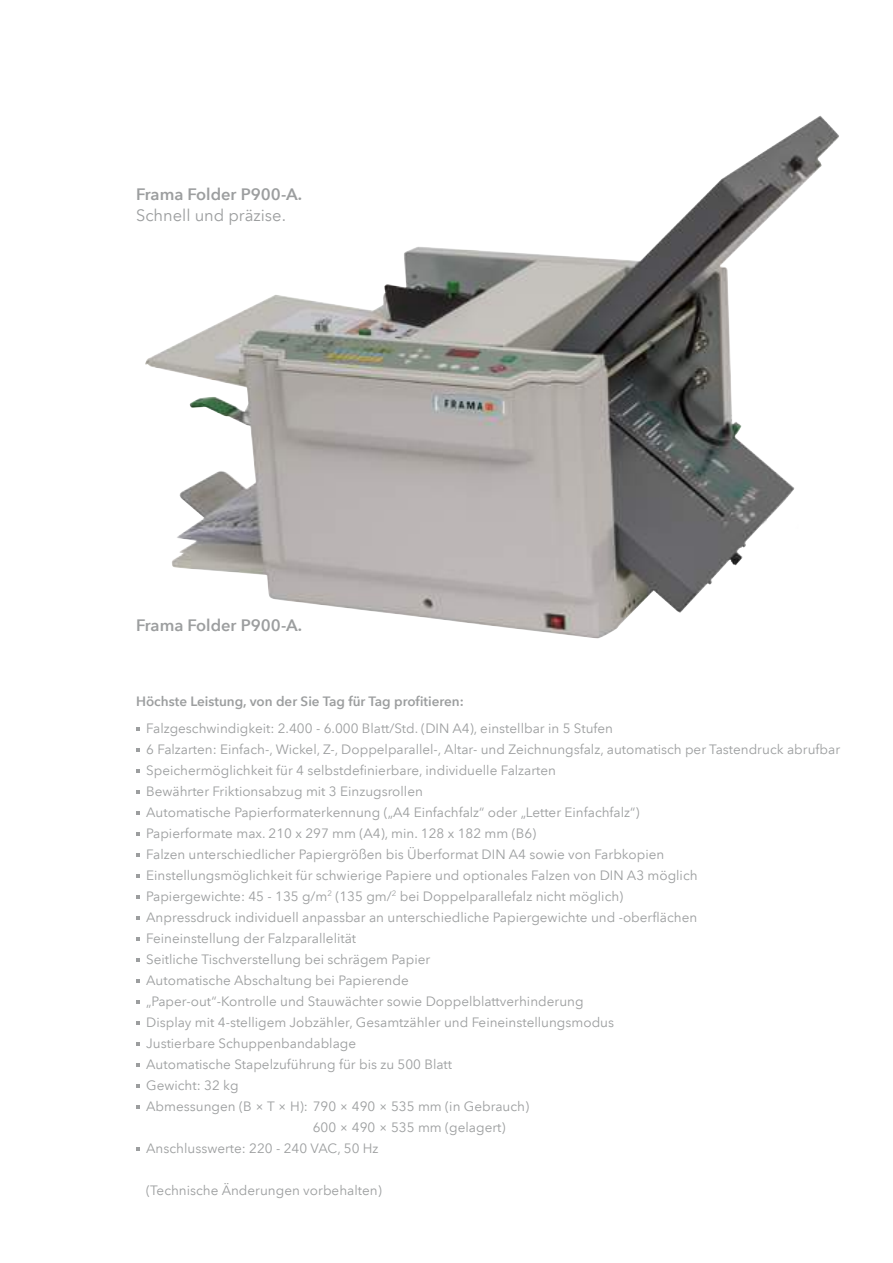
<style>
.page{position:relative;width:893px;height:1263px;background:#fff}
.page>*{position:absolute;margin:0;border:0;box-sizing:border-box;transform-origin:0 0}
.t1{font:600 16.5px "Avenir Next LT Pro";color:#9c9e9f}
.t2{font:16.5px "Avenir Next LT Pro";color:#9c9e9f}
.t3{font:13.5px "Avenir Next LT Pro";color:#9c9e9f}
.t4{font:600 13.5px "Avenir Next LT Pro";color:#9c9e9f}
</style>
<div class="page">
<svg style="left:136px;top:727px;width:3px;height:4px"></svg>
<svg style="left:136px;top:853px;width:3px;height:4px"></svg>
<svg style="left:136px;top:979px;width:3px;height:4px"></svg>
<svg style="left:136px;top:895px;width:3px;height:4px"></svg>
<svg style="left:136px;top:916px;width:3px;height:4px"></svg>
<svg style="left:136px;top:1021px;width:3px;height:4px"></svg>
<svg style="left:136px;top:811px;width:3px;height:4px"></svg>
<svg style="left:136px;top:937px;width:3px;height:4px"></svg>
<svg style="left:136px;top:748px;width:3px;height:4px"></svg>
<svg style="left:136px;top:874px;width:3px;height:4px"></svg>
<svg style="left:136px;top:1000px;width:3px;height:4px"></svg>
<svg style="left:136px;top:1105px;width:3px;height:4px"></svg>
<svg style="left:136px;top:790px;width:3px;height:4px"></svg>
<svg style="left:136px;top:769px;width:3px;height:4px"></svg>
<svg style="left:136px;top:1042px;width:3px;height:4px"></svg>
<svg style="left:136px;top:1147px;width:3px;height:4px"></svg>
<svg style="left:136px;top:1063px;width:3px;height:4px"></svg>
<svg style="left:136px;top:1084px;width:3px;height:4px"></svg>
<svg style="left:136px;top:832px;width:3px;height:4px"></svg>
<svg style="left:136px;top:958px;width:3px;height:4px"></svg>
<img style="left:145px;top:149px;width:682px;height:489px">
<p class="t1" style="left:136px;top:184px;width:168px">Frama Folder P900-A.</p>
<p class="t2" style="left:136px;top:205px;width:151px">Schnell und präzise.</p>
<p class="t1" style="left:136px;top:616px;width:168px">Frama Folder P900-A.</p>
<p class="t4" style="left:136px;top:693px;width:329px">Höchste Leistung, von der Sie Tag für Tag profitieren:</p>
<p class="t3" style="left:146px;top:720px;width:468px">Falzgeschwindigkeit: 2.400 - 6.000 Blatt/Std. (DIN A4), einstellbar in 5 Stufen</p>
<p class="t3" style="left:146px;top:741px;width:695px">6 Falzarten: Einfach-, Wickel, Z-, Doppelparallel-, Altar- und Zeichnungsfalz, automatisch per Tastendruck abrufbar</p>
<p class="t3" style="left:146px;top:762px;width:411px">Speichermöglichkeit für 4 selbstdefinierbare, individuelle Falzarten</p>
<p class="t3" style="left:146px;top:783px;width:278px">Bewährter Friktionsabzug mit 3 Einzugsrollen</p>
<p class="t3" style="left:146px;top:804px;width:495px">Automatische Papierformaterkennung („A4 Einfachfalz“ oder „Letter Einfachfalz“)</p>
<p class="t3" style="left:146px;top:825px;width:392px">Papierformate max. 210 x 297 mm (A4), min. 128 x 182 mm (B6)</p>
<p class="t3" style="left:146px;top:846px;width:520px">Falzen unterschiedlicher Papiergrößen bis Überformat DIN A4 sowie von Farbkopien</p>
<p class="t3" style="left:146px;top:867px;width:553px">Einstellungsmöglichkeit für schwierige Papiere und optionales Falzen von DIN A3 möglich</p>
<p class="t3" style="left:146px;top:888px;width:479px">Papiergewichte: 45 - 135 g/m<sup>2</sup> (135 gm/<sup>2</sup> bei Doppelparallefalz nicht möglich)</p>
<p class="t3" style="left:146px;top:909px;width:553px">Anpressdruck individuell anpassbar an unterschiedliche Papiergewichte und -oberflächen</p>
<p class="t3" style="left:146px;top:930px;width:211px">Feineinstellung der Falzparallelität</p>
<p class="t3" style="left:146px;top:951px;width:286px">Seitliche Tischverstellung bei schrägem Papier</p>
<p class="t3" style="left:146px;top:972px;width:264px">Automatische Abschaltung bei Papierende</p>
<p class="t3" style="left:146px;top:993px;width:439px">„Paper-out“-Kontrolle und Stauwächter sowie Doppelblattverhinderung</p>
<p class="t3" style="left:146px;top:1014px;width:469px">Display mit 4-stelligem Jobzähler, Gesamtzähler und Feineinstellungsmodus</p>
<p class="t3" style="left:146px;top:1035px;width:211px">Justierbare Schuppenbandablage</p>
<p class="t3" style="left:146px;top:1056px;width:307px">Automatische Stapelzuführung für bis zu 500 Blatt</p>
<p class="t3" style="left:146px;top:1077px;width:94px">Gewicht: 32 kg</p>
<p class="t3" style="left:146px;top:1098px;width:384px">Abmessungen (B × T × H): 790 × 490 × 535 mm (in Gebrauch)</p>
<p class="t3" style="left:313px;top:1119px;width:194px">600 × 490 × 535 mm (gelagert)</p>
<p class="t3" style="left:146px;top:1140px;width:234px">Anschlusswerte: 220 - 240 VAC, 50 Hz</p>
<p class="t3" style="left:146px;top:1182px;width:237px">(Technische Änderungen vorbehalten)</p>
</div>
